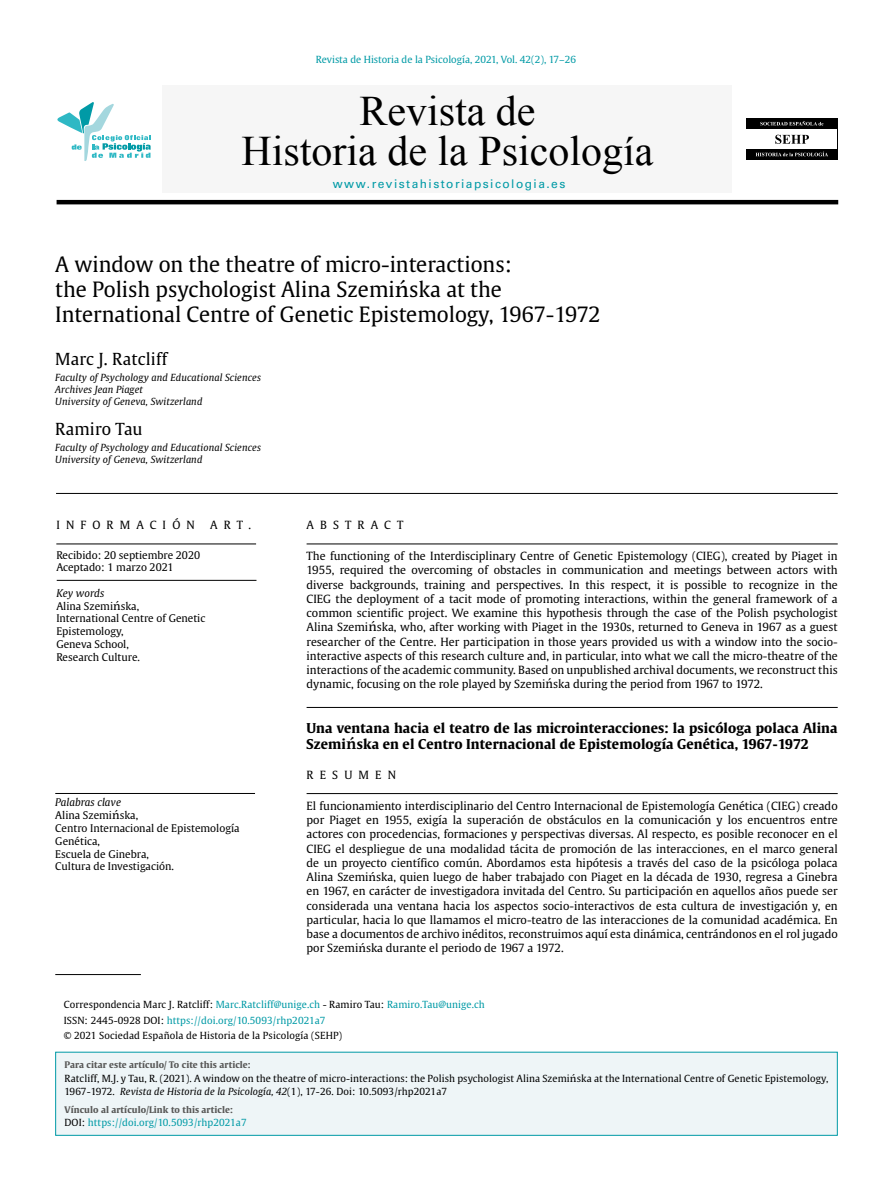
<style>
.page{position:relative;width:893px;height:1191px;background:#fff}
.page>*{position:absolute;margin:0;border:0;box-sizing:border-box;transform-origin:0 0}
.t1{font:42px/40.5px "Times New Roman";color:#000;text-align:center}
.t2{font:21px/25.2px "Gulliver";color:#000}
.t3{font:16.5px "Gulliver";letter-spacing:.01em;color:#000}
.t4{font:700 13.5px/16.2px "Gulliver";letter-spacing:.01em;color:#000}
.t5{font:12px "Univers";letter-spacing:.12em;color:#009aa6}
.t6{font:11.25px/14.2px "Gulliver";color:#000;text-align:justify}
.t7{font:11.25px "Gulliver";letter-spacing:.55em;color:#000}
.t8{font:10.5px/12.8px "Gulliver";color:#000}
.t9{font:9.75px/15.6px "Gulliver";letter-spacing:.01em;color:#000}
.t10{font:italic 9.75px/11.7px "Gulliver";letter-spacing:.01em;color:#000}
.t11{font:9.75px "Gulliver";color:#009aa6}
.t12{font:700 9px "Gulliver";letter-spacing:.01em;color:#575756}
.s1{font-family:"Athelas";font-size:25.5px}
.s2{font-style:italic}
.s3{font-family:"Athelas";font-size:13.5px}
.s4{font-family:"Athelas";font-size:15px}
.s5{font-family:"Athelas";font-size:14.85px}
.s6{font-family:"Athelas";font-size:18px}
.s7{color:#009aa6}
.s8{font-family:"Athelas";font-size:12px}
.s9{color:#000}
</style>
<div class="page">
<hr style="left:57px;top:200px;width:781px;height:4px;background:#000">
<div style="left:162px;top:85px;width:570px;height:108px;background:#f6f6f6"></div>
<div style="left:746px;top:118px;width:91px;height:42px;background:#000"></div>
<div style="left:747px;top:129px;width:90px;height:20px;background:#fff"></div>
<svg style="left:775px;top:135px;width:34px;height:9px"></svg>
<svg style="left:760px;top:121px;width:63px;height:4px"></svg>
<svg style="left:756px;top:152px;width:72px;height:4px"></svg>
<div style="left:56px;top:1052px;width:781px;height:83px;background:#eef5f7"></div>
<svg style="left:57px;top:102px;width:94px;height:59px"></svg>
<hr style="left:307px;top:543px;width:531px;height:1px;background:#000">
<hr style="left:307px;top:707px;width:531px;height:1px;background:#000">
<hr style="left:307px;top:793px;width:531px;height:1px;background:#000">
<hr style="left:56px;top:543px;width:200px;height:1px;background:#000">
<hr style="left:56px;top:493px;width:782px;height:1px;background:#000">
<hr style="left:57px;top:580px;width:199px;height:1px;background:#000">
<hr style="left:55px;top:974px;width:86px;height:1px;background:#000">
<hr style="left:55px;top:793px;width:200px;height:1px;background:#000">
<p class="t11" style="left:316px;top:53px;width:262px">Revista de Historia de la Psicología, 2021, Vol. 42(2), 17–26</p>
<h1 class="t1" style="left:242px;top:90px;width:413px">Revista de<br>Historia de la Psicología</h1>
<p class="t5" style="left:333px;top:176px;width:234px">www.revistahistoriapsicologia.es</p>
<h2 class="t2" style="left:55px;top:251px;width:547px">A window on the theatre of micro-interactions:<br>the Polish psychologist Alina Szemi<span class="s1">ń</span>ska at the<br>International Centre of Genetic Epistemology, 1967-1972</h2>
<h3 class="t3" style="left:55px;top:349px;width:114px">Marc J. Ratcliff</h3>
<p class="t10" style="left:55px;top:372px;width:207px">Faculty of Psychology and Educational Sciences<br>Archives Jean Piaget<br>University of Geneva, Switzerland</p>
<h3 class="t3" style="left:55px;top:419px;width:89px">Ramiro Tau</h3>
<p class="t10" style="left:55px;top:442px;width:207px">Faculty of Psychology and Educational Sciences<br>University of Geneva, Switzerland</p>
<p class="t7" style="left:56px;top:518px;width:140px">INFORMACIÓN</p>
<p class="t6" style="left:210px;top:517px;width:43px">ART.</p>
<p class="t8" style="left:56px;top:548px;width:145px">Recibido: 20 septiembre 2020<br>Aceptado: 1 marzo 2021</p>
<p class="t8" style="left:56px;top:586px;width:151px"><span class="s2">Key words<br></span>Alina Szemi<span class="s3">ń</span>ska,<br>International Centre of Genetic<br>Epistemology,<br>Geneva School,<br>Research Culture.</p>
<p class="t8" style="left:55px;top:796px;width:186px"><span class="s2">Palabras clave<br></span>Alina Szemi<span class="s3">ń</span>ska,<br>Centro Internacional de Epistemología<br>Genética,<br>Escuela de Ginebra,<br>Cultura de Investigación.</p>
<p class="t7" style="left:307px;top:518px;width:98px">ABSTRACT</p>
<p class="t6" style="left:307px;top:549px;width:533px">The functioning of the Interdisciplinary Centre of Genetic Epistemology (CIEG), created by Piaget in 1955, required the overcoming of obstacles in communication and meetings between actors with diverse backgrounds, training and perspectives. In this respect, it is possible to recognize in the CIEG the deployment of a tacit mode of promoting interactions, within the general framework of a common scientific project. We examine this hypothesis through the case of the Polish psychologist Alina Szemi<span class="s4">ń</span>ska, who, after working with Piaget in the 1930s, returned to Geneva in 1967 as a guest researcher of the Centre. Her participation in those years provided us with a window into the socio&shy;interactive aspects of this research culture and, in particular, into what we call the micro-theatre of the interactions of the academic community. Based on unpublished archival documents, we reconstruct this dynamic, focusing on the role played by Szemi<span class="s5">ń</span>ska during the period from 1967 to 1972.</p>
<p class="t4" style="left:307px;top:720px;width:533px">Una ventana hacia el teatro de las microinteracciones: la psicóloga polaca Alina<br>Szemi<span class="s6">ń</span>ska en el Centro Internacional de Epistemología Genética, 1967-1972</p>
<p class="t7" style="left:307px;top:767px;width:91px">RESUMEN</p>
<p class="t6" style="left:307px;top:798px;width:533px">El funcionamiento interdisciplinario del Centro Internacional de Epistemología Genética (CIEG) creado por Piaget en 1955, exigía la superación de obstáculos en la comunicación y los encuentros entre actores con procedencias, formaciones y perspectivas diversas. Al respecto, es posible reconocer en el CIEG el despliegue de una modalidad tácita de promoción de las interacciones, en el marco general de un proyecto científico común. Abordamos esta hipótesis a través del caso de la psicóloga polaca Alina Szemi<span class="s3">ń</span>ska, quien luego de haber trabajado con Piaget en la década de 1930, regresa a Ginebra en 1967, en carácter de investigadora invitada del Centro. Su participación en aquellos años puede ser considerada una ventana hacia los aspectos socio-interactivos de esta cultura de investigación y, en particular, hacia lo que llamamos el micro-teatro de las interacciones de la comunidad académica. En base a documentos de archivo inéditos, reconstruimos aquí esta dinámica, centrándonos en el rol jugado por Szemi<span class="s3">ń</span>ska durante el periodo de 1967 a 1972.</p>
<p class="t9" style="left:64px;top:996px;width:422px">Correspondencia Marc J. Ratcliff: <span class="s7">Marc.Ratcliff@unige.ch</span> - Ramiro Tau: <span class="s7">Ramiro.Tau@unige.ch<br></span>ISSN: 2445-0928 DOI: <span class="s7">https://doi.org/10.5093/rhp2021a7<br></span>© 2021 Sociedad Española de Historia de la Psicología (SEHP)</p>
<p class="t12" style="left:65px;top:1059px;width:188px">Para citar este artículo/ To cite this article:</p>
<p class="t9" style="left:65px;top:1071px;width:765px;line-height:13.5px">Ratcliff, M.J. y Tau, R. (2021). A window on the theatre of micro-interactions: the Polish psychologist Alina Szemi<span class="s8">ń</span>ska at the International Centre of Genetic Epistemology,<br>1967-1972. <span class="s2">Revista de Historia de la Psicología, 42</span>(1), 17-26. Doi: 10.5093/rhp2021a7</p>
<p class="t12" style="left:65px;top:1103px;width:170px">Vínculo al artículo/Link to this article:</p>
<p class="t11" style="left:65px;top:1116px;width:184px"><span class="s9">DOI:</span> https://doi.org/10.5093/rhp2021a7</p>
</div>
